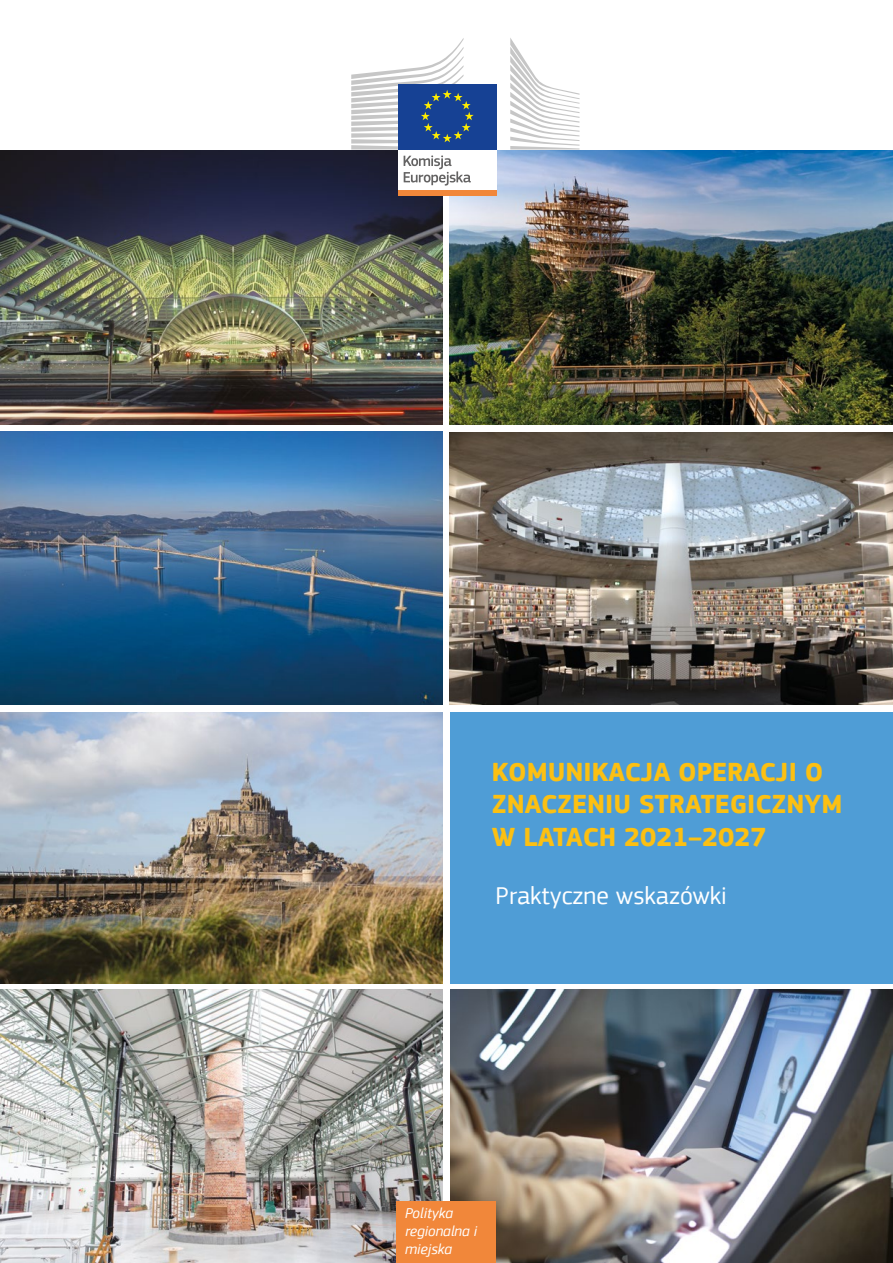
<style>
.page{position:relative;width:893px;height:1263px;background:#fff}
.page>*{position:absolute;margin:0;border:0;box-sizing:border-box;transform-origin:0 0}
.t1{font:700 27px/32.4px "EC Square Sans Pro";color:#fcc012}
.t2{font:25.5px "EC Square Sans Pro";color:#fff}
.t3{font:italic 15px/18px "EC Square Sans Pro";color:#fff}
</style>
<div class="page">
<img style="left:0;top:150px;width:442px;height:274px">
<img style="left:450px;top:150px;width:443px;height:274px">
<img style="left:0;top:432px;width:442px;height:273px">
<img style="left:449px;top:432px;width:444px;height:272px">
<img style="left:0;top:713px;width:443px;height:270px">
<div style="left:450px;top:712px;width:443px;height:272px;background:#4f9dd6"></div>
<img style="left:0;top:990px;width:443px;height:273px">
<img style="left:450px;top:990px;width:443px;height:273px">
<div style="left:397px;top:1201px;width:99px;height:62px;background:#f1873a"></div>
<div style="left:398px;top:148px;width:98px;height:43px;background:#fff"></div>
<div style="left:398px;top:84px;width:98px;height:65px;background:#164194"></div>
<svg style="left:351px;top:38px;width:123px;height:111px"></svg>
<div style="left:398px;top:190px;width:98px;height:6px;background:#f1873a"></div>
<svg style="left:510px;top:38px;width:70px;height:112px"></svg>
<svg style="left:404px;top:155px;width:67px;height:31px"></svg>
<p class="t1" style="left:492px;top:757px;width:352px">KOMUNIKACJA OPERACJI O<br>ZNACZENIU STRATEGICZNYM<br>W LATACH 2021–2027</p>
<p class="t2" style="left:496px;top:881px;width:233px">Praktyczne wskazówki</p>
<p class="t3" style="left:405px;top:1204px;width:74px">Polityka regionalna i miejska</p>
</div>
